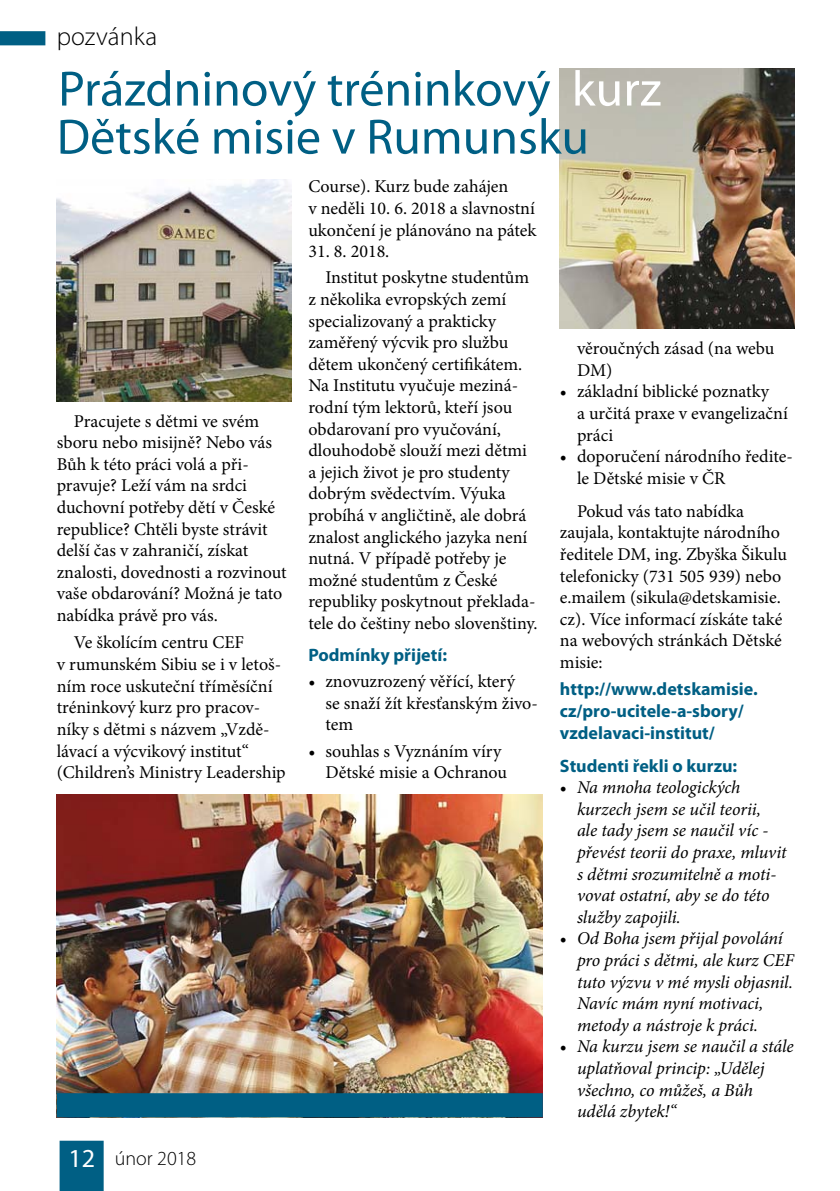
<style>
.page{position:relative;width:840px;height:1191px;background:#fff}
.page>*{position:absolute;margin:0;border:0;box-sizing:border-box;transform-origin:0 0}
.t1{font:50px/48px "Myriad Pro";color:#005f84}
.t2{font:300 26px "Myriad Pro";color:#000}
.t3{font:300 20px "Myriad Pro";color:#000}
.t4{font:18px/21.6px "Minion Pro";color:#000}
.t5{font:italic 18px/21.6px "Minion Pro";letter-spacing:-.01em;color:#000}
.t6{font:700 18px/21.6px "Myriad Pro";color:#005f84}
.s1{color:#fff}
.s2{font-style:normal}
.s3{font-weight:400;font-size:26px;color:#fff}
</style>
<div class="page">
<div style="left:60px;top:1140px;width:44px;height:51px;background:#005f84"></div>
<svg style="left:0;top:31px;width:45px;height:14px"></svg>
<img style="left:559px;top:68px;width:235px;height:261px">
<img style="left:57px;top:179px;width:234px;height:222px">
<img style="left:57px;top:795px;width:485px;height:298px">
<div style="left:58px;top:1094px;width:483px;height:22px;background:#005f84"></div>
<div style="left:57px;top:1093px;width:485px;height:24px;border:2px solid #005f84"></div>
<h2 class="t2" style="left:57px;top:27px;width:102px">pozvánka</h2>
<h1 class="t1" style="left:57px;top:70px;width:606px">Prázdninový tréninkový <span class="s1">kurz<br></span>Dětské misie v Rumunsku</h1>
<p class="t4" style="left:308px;top:177px;width:229px">Course). Kurz bude zahájen<br>v neděli 10. 6. 2018 a slavnostní ukončení je plánováno na pátek</p>
<p class="t4" style="left:325px;top:240px;width:205px;line-height:26.2px;text-indent:-17px">31. 8. 2018.<br>Institut poskytne studentům</p>
<p class="t4" style="left:308px;top:290px;width:230px">z několika evropských zemí specializovaný a prakticky zaměřený výcvik pro službu dětem ukončený certifikátem.<br>Na Institutu vyučuje meziná&shy;rodní tým lektorů, kteří jsou obdarovaní pro vyučování, dlouhodobě slouží mezi dětmi a jejich život je pro studenty dobrým svědectvím. Výuka probíhá v angličtině, ale dobrá znalost anglického jazyka není nutná. V případě potřeby je možné studentům z České republiky poskytnout překlada&shy;tele do češtiny nebo slovenštiny.</p>
<p class="t6" style="left:308px;top:646px;width:140px">Podmínky přijetí:</p>
<p class="t4" style="left:325px;top:672px;width:214px;text-indent:-17px">• znovuzrozený věřící, který<br>se snaží žít křesťanským živo&shy;tem</p>
<p class="t4" style="left:325px;top:741px;width:183px;text-indent:-17px">• souhlas s Vyznáním víry<br>Dětské misie a Ochranou</p>
<p class="t4" style="left:576px;top:339px;width:199px">věroučných zásad (na webu<br>DM)</p>
<p class="t4" style="left:576px;top:382px;width:212px;text-indent:-17px">• základní biblické poznatky<br>a určitá praxe v evangelizační práci</p>
<p class="t4" style="left:576px;top:447px;width:217px;text-indent:-17px">• doporučení národního ředite&shy;le Dětské misie v ČR</p>
<p class="t4" style="left:559px;top:502px;width:228px;text-indent:17px">Pokud vás tato nabídka zaujala, kontaktujte národního ředitele DM, ing. Zbyška Šikulu telefonicky (731 505 939) nebo e.mailem (sikula@detskamisie. cz). Více informací získáte také na webových stránkách Dětské misie:</p>
<p class="t6" style="left:559px;top:680px;width:199px">http://www.detskamisie. cz/pro-ucitele-a-sbory/ vzdelavaci-institut/</p>
<p class="t6" style="left:559px;top:756px;width:179px">Studenti řekli o kurzu:</p>
<p class="t5" style="left:576px;top:778px;width:211px;text-indent:-17px"><span class="s2">•</span> Na mnoha teologických kurzech jsem se učil teorii,<br>ale tady jsem se naučil víc - převést teorii do praxe, mluvit s dětmi srozumitelně a moti&shy;vovat ostatní, aby se do této služby zapojili.</p>
<p class="t5" style="left:576px;top:929px;width:218px;text-indent:-17px"><span class="s2">•</span> Od Boha jsem přijal povolání pro práci s dětmi, ale kurz CEF tuto výzvu v mé mysli objasnil.<br>Navíc mám nyní motivaci, metody a nástroje k práci.</p>
<p class="t5" style="left:576px;top:1037px;width:218px;text-indent:-17px"><span class="s2">•</span> Na kurzu jsem se naučil a stále uplatňoval princip: „Udělej všechno, co můžeš, a Bůh udělá zbytek!“</p>
<p class="t4" style="left:57px;top:411px;width:231px;text-indent:17px">Pracujete s dětmi ve svém sboru nebo misijně? Nebo vás<br>Bůh k této práci volá a při&shy;pravuje? Leží vám na srdci duchovní potřeby dětí v České republice? Chtěli byste strávit delší čas v zahraničí, získat znalosti, dovednosti a rozvinout vaše obdarování? Možná je tato nabídka právě pro vás.</p>
<p class="t4" style="left:57px;top:633px;width:230px;text-indent:17px">Ve školícím centru CEF<br>v rumunském Sibiu se i v letoš&shy;ním roce uskuteční tříměsíční tréninkový kurz pro pracov&shy;níky s dětmi s názvem „Vzdě&shy;lávací a výcvikový institut“ (Children’s Ministry Leadership</p>
<p class="t3" style="left:68px;top:1150px;width:129px"><span class="s3">12</span> únor 2018</p>
</div>
